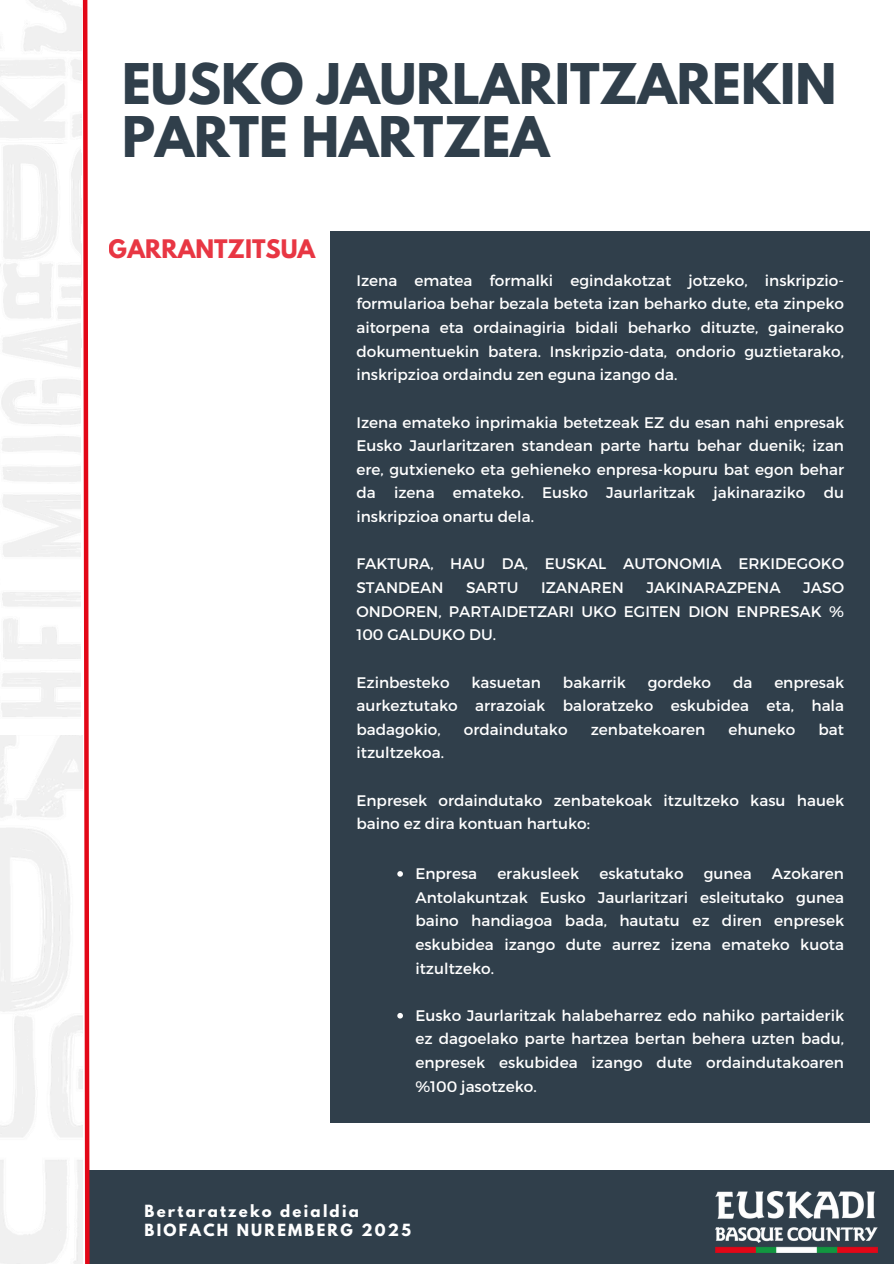
<style>
.page{position:relative;width:894px;height:1264px;background:#fff}
.page>*{position:absolute;margin:0;border:0;box-sizing:border-box;transform-origin:0 0}
.t1{font:700 49.65px/52.8px "League Spartan";color:#303f4b}
.t2{font:700 22.65px "League Spartan";color:#e30717}
.t3{font:15.3px/23.7px "Montserrat";color:#fff;text-align:justify}
.t4{font:700 14.85px/19.2px "League Spartan";letter-spacing:.15em;color:#fff}
</style>
<div class="page">
<div style="left:86px;top:1170px;width:807px;height:93px;background:#303f4b"></div>
<img style="left:715px;top:1191px;width:162px;height:61px">
<div style="left:330px;top:231px;width:539px;height:891px;background:#303f4b"></div>
<svg style="left:81px;top:0;width:9px;height:1263px"></svg>
<svg style="left:397px;top:871px;width:6px;height:5px"></svg>
<svg style="left:397px;top:1013px;width:6px;height:5px"></svg>
<p class="t1" style="left:122px;top:64px;width:715px">EUSKO JAURLARITZAREKIN<br>PARTE HARTZEA</p>
<h2 class="t2" style="left:109px;top:238px;width:208px">GARRANTZITSUA</h2>
<h3 class="t3" style="left:356px;top:268px;width:489px">Izena ematea formalki egindakotzat jotzeko, inskripzio&shy;formularioa behar bezala beteta izan beharko dute, eta zinpeko aitorpena eta ordainagiria bidali beharko dituzte, gainerako dokumentuekin batera. Inskripzio-data, ondorio guztietarako, inskripzioa ordaindu zen eguna izango da.</h3>
<p class="t3" style="left:356px;top:409px;width:489px">Izena emateko inprimakia betetzeak EZ du esan nahi enpresak Eusko Jaurlaritzaren standean parte hartu behar duenik; izan ere, gutxieneko eta gehieneko enpresa-kopuru bat egon behar da izena emateko. Eusko Jaurlaritzak jakinaraziko du inskripzioa onartu dela.</p>
<p class="t3" style="left:356px;top:551px;width:489px">FAKTURA, HAU DA, EUSKAL AUTONOMIA ERKIDEGOKO<br>STANDEAN</p>
<p class="t3" style="left:356px;top:575px;width:489px;text-indent:446px">JASO ONDOREN, PARTAIDETZARI UKO EGITEN DION ENPRESAK % 100 GALDUKO DU.</p>
<p class="t3" style="left:356px;top:669px;width:95px">Ezinbesteko</p>
<p class="t3" style="left:471px;top:669px;width:71px">kasuetan</p>
<p class="t3" style="left:562px;top:669px;width:64px">bakarrik</p>
<p class="t3" style="left:647px;top:669px;width:65px">gordeko</p>
<p class="t3" style="left:732px;top:669px;width:21px">da</p>
<p class="t3" style="left:466px;top:575px;width:54px">SARTU</p>
<p class="t3" style="left:541px;top:575px;width:84px">IZANAREN</p>
<p class="t3" style="left:646px;top:575px;width:136px">JAKINARAZPENA</p>
<p class="t3" style="left:356px;top:669px;width:489px;text-indent:418px">enpresak aurkeztutako arrazoiak baloratzeko eskubidea eta, hala badagokio,</p>
<p class="t3" style="left:464px;top:716px;width:105px">ordaindutako</p>
<p class="t3" style="left:590px;top:716px;width:116px">zenbatekoaren</p>
<p class="t3" style="left:728px;top:716px;width:68px">ehuneko</p>
<p class="t3" style="left:818px;top:716px;width:27px">bat</p>
<p class="t3" style="left:356px;top:740px;width:89px">itzultzekoa.</p>
<p class="t3" style="left:356px;top:787px;width:489px">Enpresek ordaindutako zenbatekoak itzultzeko kasu hauek baino ez dira kontuan hartuko:</p>
<p class="t3" style="left:415px;top:860px;width:430px;text-indent:356px">Azokaren Antolakuntzak Eusko Jaurlaritzari esleitutako gunea baino handiagoa bada, hautatu ez diren enpresek eskubidea izango dute aurrez izena emateko kuota itzultzeko.</p>
<p class="t3" style="left:415px;top:1002px;width:430px">Eusko Jaurlaritzak halabeharrez edo nahiko partaiderik ez dagoelako parte hartzea bertan behera uzten badu, enpresek eskubidea izango dute ordaindutakoaren %100 jasotzeko.</p>
<p class="t3" style="left:415px;top:860px;width:63px">Enpresa</p>
<p class="t3" style="left:497px;top:860px;width:83px">erakusleek</p>
<p class="t3" style="left:599px;top:860px;width:86px">eskatutako</p>
<p class="t3" style="left:703px;top:860px;width:49px">gunea</p>
<h2 class="t4" style="left:144px;top:1202px;width:268px">Bertaratzeko deialdia<br>BIOFACH NUREMBERG 2025</h2>
<p class="t4" style="left:144px;top:1222px;width:227px">Enero - Marzo de 2020</p>
</div>
